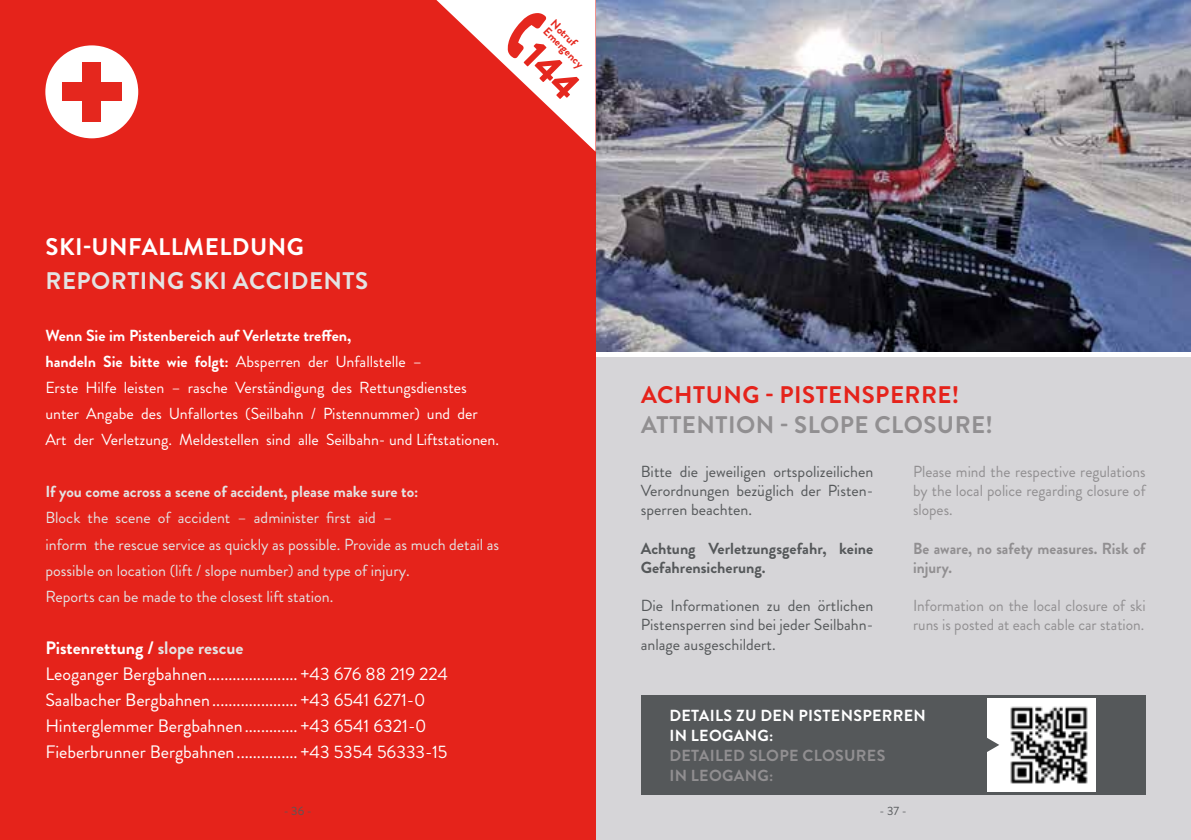
<style>
.page{position:relative;width:1191px;height:840px;background:#fff}
.page>*{position:absolute;margin:0;border:0;box-sizing:border-box;transform-origin:0 0}
.t1{font:700 24px "Brandon Grotesque";letter-spacing:.02em;color:#918f91}
.t2{font:700 24px "Brandon Grotesque";letter-spacing:.02em;color:#e5231b}
.t3{font:700 24px "Brandon Grotesque";letter-spacing:.02em;color:#e3e3e3}
.t4{font:700 24px "Brandon Grotesque";letter-spacing:.02em;color:#fff}
.t5{font:18px/26px "Brandon Grotesque";color:#fff}
.t6{font:16px/26px "Brandon Grotesque";color:#fff}
.t7{font:16px/26px "Brandon Grotesque";color:#e3e3e3}
.t8{font:16px/19.2px "Brandon Grotesque";color:#55585a;text-align:justify}
.t9{font:16px/19.2px "Brandon Grotesque";color:#918f91;text-align:justify;scale:.96 1}
.t10{font:700 16px "Brandon Grotesque";color:#e3e3e3}
.t11{font:700 16px/19.2px "Brandon Grotesque";color:#55585a}
.t12{font:700 16px/19.2px "Brandon Grotesque";color:#918f91;scale:.96 1}
.t13{font:700 16px/20px "Brandon Grotesque";letter-spacing:.02em;color:#fff}
.t14{font:700 16px/20px "Brandon Grotesque";letter-spacing:.02em;color:#918f91}
.t15{font:12px "Brandon Grotesque";color:#55585a}
.t16{font:700 11.6px/10.4px "Brandon Grotesque";color:#e5271e}
.s1{font-weight:700}
.s2{font-weight:700;color:#e3e3e3}
</style>
<div class="page">
<div style="left:595px;top:357px;width:596px;height:482px;background:#d6d5d8"></div>
<img style="left:595px;top:0;width:596px;height:351px">
<div style="left:0;top:0;width:595px;height:839px;background:#e5231b"></div>
<div style="left:45px;top:45px;width:93px;height:93px;background:#fff;border-radius:50%"></div>
<div style="left:62px;top:83px;width:59px;height:18px;background:#e5271e"></div>
<div style="left:83px;top:62px;width:18px;height:59px;background:#e5271e"></div>
<div style="left:641px;top:694px;width:504px;height:100px;background:#55585a"></div>
<div style="left:988px;top:697px;width:108px;height:94px;background:#fff"></div>
<img style="left:1002px;top:697px;width:93px;height:87px">
<svg style="left:987px;top:736px;width:12px;height:16px"></svg>
<svg style="left:436px;top:0;width:159px;height:151px"></svg>
<p class="t16" style="left:556px;top:18px;width:53px;rotate:45deg">Notruf<br>Emergency</p>
<h1 class="t4" style="left:46px;top:230px;width:260px">SKI-UNFALLMELDUNG</h1>
<h1 class="t3" style="left:46px;top:264px;width:324px">REPORTING SKI ACCIDENTS</h1>
<p class="t6" style="left:45px;top:323px;width:455px"><span class="s1">Wenn Sie im Pistenbereich auf Verletzte treffen,<br>handeln Sie bitte wie folgt:</span> Absperren der Unfallstelle –<br>Erste Hilfe leisten – rasche Verständigung des Rettungsdienstes unter Angabe des Unfallortes (Seilbahn / Pistennummer) und der Art der Verletzung. Meldestellen sind alle Seilbahn- und Liftstationen.</p>
<p class="t10" style="left:45px;top:480px;width:375px">If you come across a scene of accident, please make sure to:</p>
<p class="t7" style="left:45px;top:505px;width:455px">Block the scene of accident – administer first aid –<br>inform the rescue service as quickly as possible. Provide as much detail as possible on location (lift / slope number) and type of injury.<br>Reports can be made to the closest lift station.</p>
<p class="t5" style="left:45px;top:634px;width:404px"><span class="s1">Pistenrettung /</span> <span class="s2">slope rescue<br></span>Leoganger Bergbahnen...................... +43 676 88 219 224<br>Saalbacher Bergbahnen..................... +43 6541 6271-0<br>Hinterglemmer Bergbahnen............. +43 6541 6321-0<br>Fieberbrunner Bergbahnen............... +43 5354 56333-15</p>
<h1 class="t2" style="left:641px;top:377px;width:320px">ACHTUNG - PISTENSPERRE!</h1>
<h1 class="t1" style="left:641px;top:407px;width:353px">ATTENTION - SLOPE CLOSURE!</h1>
<p class="t8" style="left:641px;top:461px;width:234px">Bitte die jeweiligen ortspolizeilichen Verordnungen bezüglich der Pisten&shy;sperren beachten.</p>
<p class="t11" style="left:641px;top:538px;width:234px">Achtung Verletzungsgefahr, keine<br>Gefahrensicherung.</p>
<p class="t8" style="left:641px;top:596px;width:234px">Die Informationen zu den örtlichen Pistensperren sind bei jeder Seilbahn&shy;anlage ausgeschildert.</p>
<p class="t9" style="left:913px;top:461px;width:244px">Please mind the respective regulations by the local police regarding closure of slopes.</p>
<p class="t12" style="left:913px;top:538px;width:244px">Be aware, no safety measures. Risk of injury.</p>
<p class="t9" style="left:913px;top:596px;width:244px">Information on the local closure of ski runs is posted at each cable car station.</p>
<p class="t13" style="left:669px;top:704px;width:258px">DETAILS ZU DEN PISTENSPERREN<br>IN LEOGANG:</p>
<p class="t14" style="left:669px;top:744px;width:217px">DETAILED SLOPE CLOSURES<br>IN LEOGANG:</p>
<p class="t15" style="left:284px;top:802px;width:30px">- 36 -</p>
<p class="t15" style="left:879px;top:802px;width:29px">- 37 -</p>
</div>
